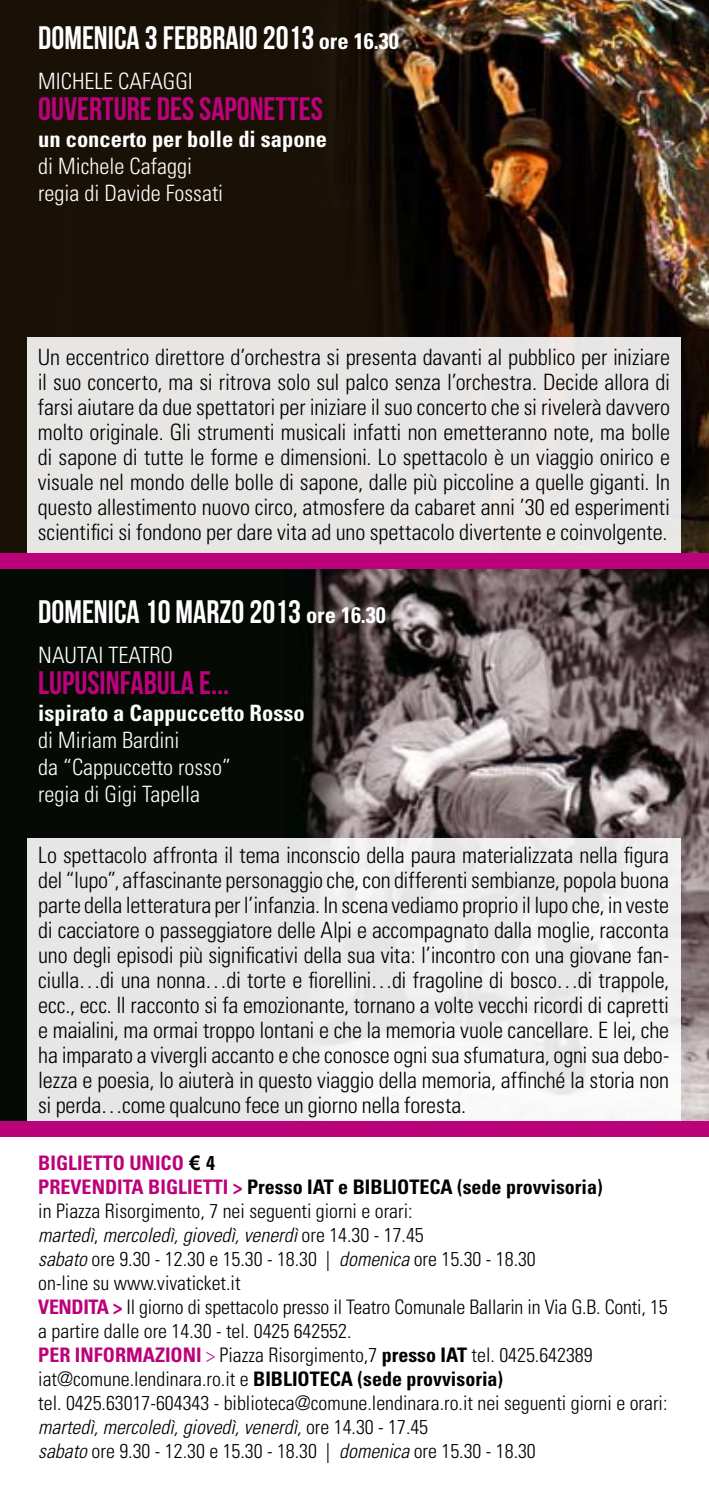
<style>
.page{position:relative;width:709px;height:1489px;background:#fff}
.page>*{position:absolute;margin:0;border:0;box-sizing:border-box;transform-origin:0 0}
.t1{font:32.5px "Bebas Neue";color:#fff}
.t2{font:32.5px "Bebas Neue";color:#bc027b}
.t3{font:300 condensed 22.5px/25px "Univers";letter-spacing:-.005em;color:#000;text-align:justify}
.t4{font:300 condensed 22.5px/27px "Univers";color:#fff}
.t5{font:700 condensed 22.5px "Univers";color:#fff}
.t6{font:300 condensed 20px/24px "Univers";color:#000}
.s1{font-family:"Univers";font-weight:700;font-stretch:condensed;font-size:22.5px}
.s2{font-weight:700;color:#bc027b}
.s3{font-family:"Arial";font-weight:700;font-stretch:normal}
.s4{font-weight:700}
.s5{font-style:italic}
.s6{color:#bc027b}
</style>
<div class="page">
<img style="left:0;top:568px;width:709px;height:553px">
<img style="left:0;top:0;width:709px;height:553px">
<div style="left:27px;top:838px;width:653px;height:284px;background:linear-gradient(to right,#e3e4e3,#f4f2f3)"></div>
<div style="left:27px;top:338px;width:653px;height:215px;background:#e7e6e5"></div>
<div style="left:0;top:553px;width:709px;height:15px;background:#bc027b"></div>
<div style="left:0;top:1121px;width:709px;height:15px;background:#bc027b"></div>
<h1 class="t1" style="left:38px;top:20px;width:362px">DOMENICA 3 FEBBRAIO 2013 <span class="s1">ore 16.30</span></h1>
<p class="t4" style="left:38px;top:68px;width:156px">MICHELE CAFAGGI</p>
<h1 class="t2" style="left:38px;top:91px;width:286px">OUVERTURE DES SAPONETTES</h1>
<p class="t5" style="left:38px;top:125px;width:290px">un concerto per bolle di sapone</p>
<p class="t4" style="left:38px;top:153px;width:186px">di Michele Cafaggi regia di Davide Fossati</p>
<p class="t3" style="left:38px;top:345px;width:634px">Un eccentrico direttore d’orchestra si presenta davanti al pubblico per iniziare il suo concerto, ma si ritrova solo sul palco senza l’orchestra. Decide allora di farsi aiutare da due spettatori per iniziare il suo concerto che si rivelerà davvero molto originale. Gli strumenti musicali infatti non emetteranno note, ma bolle di sapone di tutte le forme e dimensioni. Lo spettacolo è un viaggio onirico e visuale nel mondo delle bolle di sapone, dalle più piccoline a quelle giganti. In questo allestimento nuovo circo, atmosfere da cabaret anni ’30 ed esperimenti scientifici si fondono per dare vita ad uno spettacolo divertente e coinvolgente.</p>
<h1 class="t1" style="left:38px;top:594px;width:349px">DOMENICA 10 MARZO 2013 <span class="s1">ore 16.30</span></h1>
<p class="t4" style="left:38px;top:641px;width:136px">NAUTAI TEATRO</p>
<h1 class="t2" style="left:38px;top:665px;width:192px">LUPUSINFABULA E...</h1>
<p class="t5" style="left:38px;top:699px;width:268px">ispirato a Cappuccetto Rosso</p>
<p class="t4" style="left:38px;top:726px;width:194px">di Miriam Bardini<br>da “Cappuccetto rosso” regia di Gigi Tapella</p>
<p class="t3" style="left:38px;top:842px;width:632px">Lo spettacolo affronta il tema inconscio della paura materializzata nella figura del “lupo”, affascinante personaggio che, con differenti sembianze, popola buona parte della letteratura per l’infanzia. In scena vediamo proprio il lupo che, in veste di cacciatore o passeggiatore delle Alpi e accompagnato dalla moglie, racconta uno degli episodi più significativi della sua vita: l’incontro con una giovane fan&shy;ciulla…di una nonna…di torte e fiorellini…di fragoline di bosco…di trappole, ecc., ecc. Il racconto si fa emozionante, tornano a volte vecchi ricordi di capretti e maialini, ma ormai troppo lontani e che la memoria vuole cancellare. E lei, che ha imparato a vivergli accanto e che conosce ogni sua sfumatura, ogni sua debo&shy;lezza e poesia, lo aiuterà in questo viaggio della memoria, affinché la storia non si perda…come qualcuno fece un giorno nella foresta.</p>
<p class="t6" style="left:38px;top:1150px;width:631px"><span class="s2">BIGLIETTO UNICO</span> <span class="s3">€</span> <span class="s4">4<br></span><span class="s2">PREVENDITA BIGLIETTI &gt;</span> <span class="s4">Presso IAT e BIBLIOTECA (sede provvisoria)<br></span>in Piazza Risorgimento, 7 nei seguenti giorni e orari:<br><span class="s5">martedì</span>, <span class="s5">mercoledì, giovedì, venerdì</span> ore 14.30 - 17.45<br><span class="s5">sabato</span> ore 9.30 - 12.30 e 15.30 - 18.30 | <span class="s5">domenica</span> ore 15.30 - 18.30<br>on-line su www.vivaticket.it<br><span class="s2">VENDITA &gt;</span> Il giorno di spettacolo presso il Teatro Comunale Ballarin in Via G.B. Conti, 15 a partire dalle ore 14.30 - tel. 0425 642552.<br><span class="s2">PER INFORMAZIONI</span> <span class="s6">&gt;</span> Piazza Risorgimento,7 <span class="s4">presso IAT</span> tel. 0425.642389 iat@comune.lendinara.ro.it e <span class="s4">BIBLIOTECA (sede provvisoria)<br></span>tel. 0425.63017-604343 - biblioteca@comune.lendinara.ro.it nei seguenti giorni e orari: <span class="s5">martedì, mercoledì, giovedì, venerdì,</span> ore 14.30 - 17.45<br><span class="s5">sabato</span> ore 9.30 - 12.30 e 15.30 - 18.30 | <span class="s5">domenica</span> ore 15.30 - 18.30</p>
</div>
